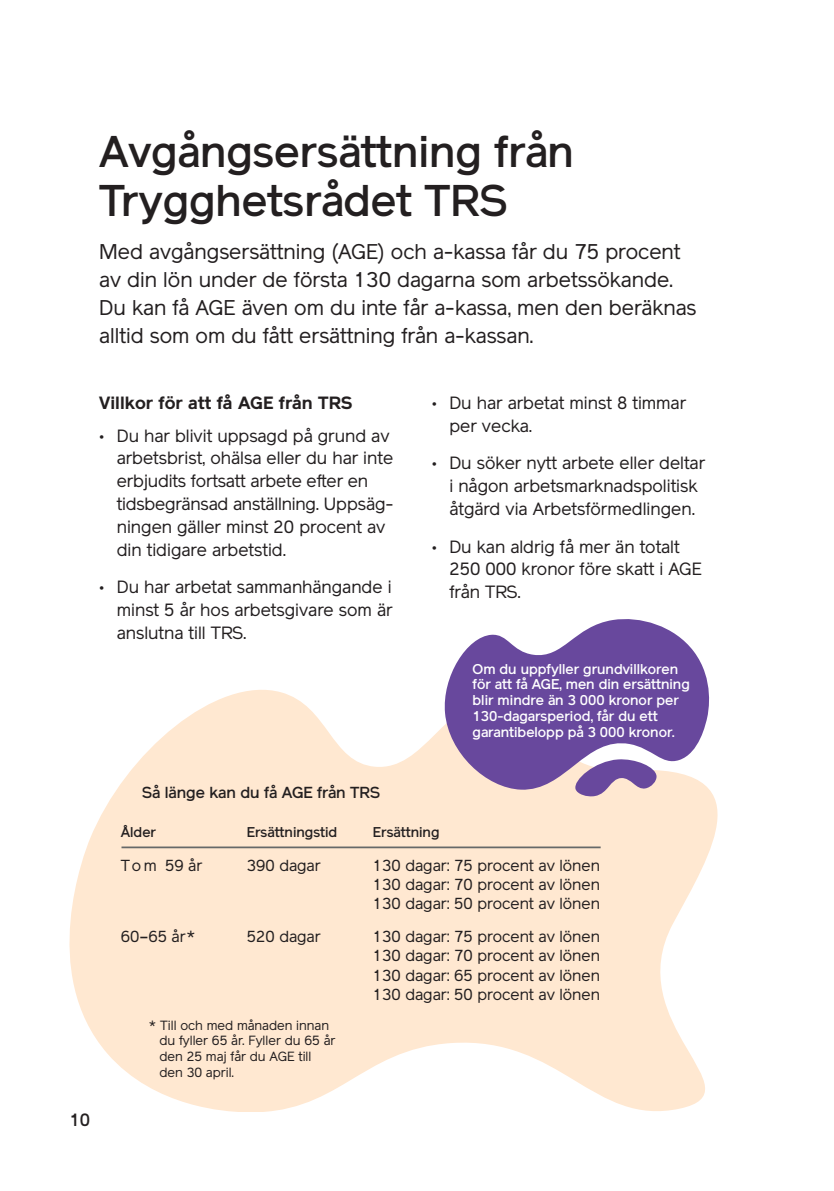
<style>
.page{position:relative;width:834px;height:1191px;background:#fff}
.page>*{position:absolute;margin:0;border:0;box-sizing:border-box;transform-origin:0 0}
.t1{font:500 43.75px/49px "Reader";color:#231f20}
.t2{font:21px/28px "Reader";color:#231f20}
.t3{font:17.5px/22.8px "Reader";color:#231f20}
.t4{font:700 17.5px "Reader";color:#231f20}
.t5{font:500 17.5px "Reader";color:#231f20}
.t6{font:15.75px "Reader";color:#231f20}
.t7{font:500 15.75px "Reader";color:#231f20}
.t8{font:500 14px "Reader";color:#fff}
.t9{font:500 14px "Reader";color:#231f20}
.t10{font:13.12px/15.8px "Reader";color:#231f20}
</style>
<div class="page">
<svg style="left:69px;top:690px;width:648px;height:421px;fill:#ffe8d1"></svg>
<hr style="left:121px;top:846px;width:479px;height:2px;background:#666969">
<svg style="left:444px;top:619px;width:265px;height:172px;fill:#68489d"></svg>
<svg style="left:573px;top:758px;width:83px;height:38px;background:#a68db8"></svg>
<p class="t1" style="left:99px;top:127px;width:476px">Avgångsersättning från<br>Trygghetsrådet TRS</p>
<p class="t2" style="left:99px;top:237px;width:598px">Med avgångsersättning (AGE) och a-kassa får du 75 procent av din lön under de första 130 dagarna som arbetssökande.<br>Du kan få AGE även om du inte får a-kassa, men den beräknas alltid som om du fått ersättning från a-kassan.</p>
<p class="t4" style="left:99px;top:392px;width:255px">Villkor för att få AGE från TRS</p>
<p class="t3" style="left:117px;top:424px;width:278px;text-indent:-18px">• Du har blivit uppsagd på grund av arbetsbrist, ohälsa eller du har inte erbjudits fortsatt arbete efter en tidsbegränsad anställning. Uppsäg&shy;ningen gäller minst 20 procent av din tidigare arbetstid.</p>
<p class="t3" style="left:117px;top:575px;width:277px;text-align:justify;text-indent:-18px">• Du har arbetat sammanhängande i minst 5 år hos arbetsgivare som är anslutna till TRS.</p>
<p class="t3" style="left:449px;top:391px;width:238px;text-indent:-18px">• Du har arbetat minst 8 timmar per vecka.</p>
<p class="t3" style="left:432px;top:452px;width:275px;text-align:center">• Du söker nytt arbete eller deltar i någon arbetsmarknadspolitisk åtgärd via Arbetsförmedlingen.</p>
<p class="t3" style="left:449px;top:535px;width:254px;text-indent:-18px">• Du kan aldrig få mer än totalt<br>250 000 kronor före skatt i AGE från TRS.</p>
<p class="t8" style="left:472px;top:660px;width:207px">Om du uppfyller grundvillkoren</p>
<p class="t8" style="left:472px;top:676px;width:219px">för att få AGE, men din ersättning</p>
<p class="t8" style="left:472px;top:692px;width:208px">blir mindre än 3 000 kronor per</p>
<p class="t8" style="left:472px;top:708px;width:186px">130-dagarsperiod, får du ett</p>
<p class="t8" style="left:472px;top:723px;width:204px">garantibelopp på 3 000 kronor.</p>
<p class="t5" style="left:69px;top:1109px;width:22px">10</p>
<p class="t7" style="left:142px;top:783px;width:239px">Så länge kan du få AGE från TRS</p>
<p class="t9" style="left:121px;top:823px;width:37px">Ålder</p>
<p class="t9" style="left:247px;top:823px;width:92px">Ersättningstid</p>
<p class="t9" style="left:373px;top:823px;width:68px">Ersättning</p>
<p class="t6" style="left:121px;top:856px;width:83px">T o m 59 år</p>
<p class="t6" style="left:247px;top:856px;width:75px">390 dagar</p>
<p class="t6" style="left:373px;top:856px;width:228px">130 dagar: 75 procent av lönen</p>
<p class="t6" style="left:373px;top:875px;width:228px">130 dagar: 70 procent av lönen</p>
<p class="t6" style="left:373px;top:894px;width:228px">130 dagar: 50 procent av lönen</p>
<p class="t6" style="left:121px;top:927px;width:76px">60–65 år*</p>
<p class="t6" style="left:247px;top:927px;width:75px">520 dagar</p>
<p class="t6" style="left:373px;top:927px;width:228px">130 dagar: 75 procent av lönen</p>
<p class="t6" style="left:373px;top:946px;width:228px">130 dagar: 70 procent av lönen</p>
<p class="t6" style="left:373px;top:965px;width:228px">130 dagar: 65 procent av lönen</p>
<p class="t6" style="left:373px;top:985px;width:228px">130 dagar: 50 procent av lönen</p>
<p class="t10" style="left:159px;top:1017px;width:177px;text-indent:-10px">* Till och med månaden innan du fyller 65 år. Fyller du 65 år</p>
<p class="t10" style="left:159px;top:1048px;width:153px">den 25 maj får du AGE till den 30 april.</p>
</div>
